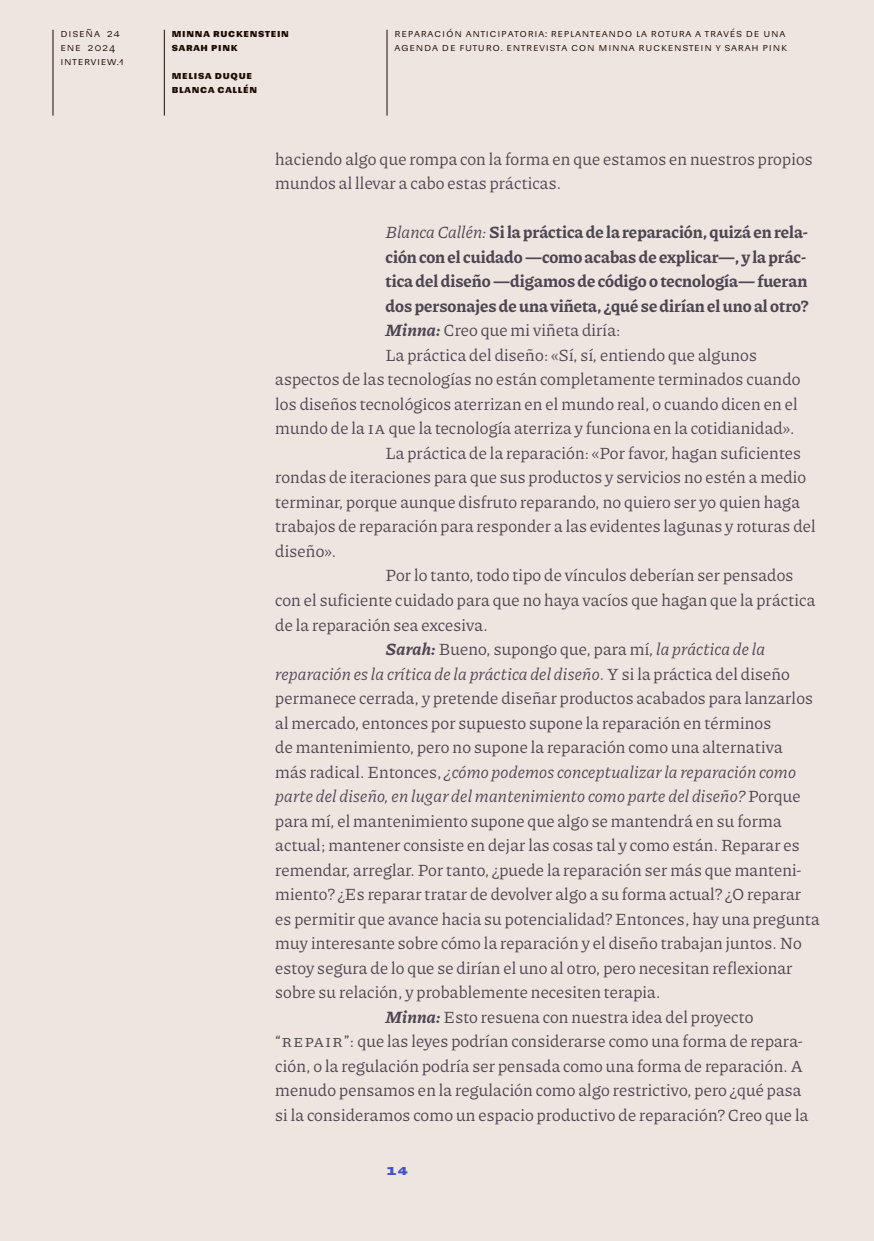
<style>
.page{position:relative;width:874px;height:1241px;background:#fff}
.page>*{position:absolute;margin:0;border:0;box-sizing:border-box;transform-origin:0 0}
.t1{font:17.15px/24.5px "Piazzolla";letter-spacing:.01em;color:#4c4651}
.t2{font:700 17.15px "Piazzolla";color:#4c4651}
.t3{font:italic 17.15px "Piazzolla";letter-spacing:.01em;color:#4c4651}
.t4{font:700 14px "Sudamerican Grotesk";color:#4354c7}
.t5{font:10.5px/14px "Sudamerican Grotesk";letter-spacing:.07em;color:#1c0d02}
.t6{font:700 10.5px/14px "Sudamerican Grotesk";letter-spacing:.07em;color:#1c0d02}
.s1{font-weight:400;font-style:italic}
.s2{font-weight:700;font-style:italic}
.s3{font-style:italic}
.s4{font-style:normal}
</style>
<div class="page">
<div style="left:0;top:0;width:873px;height:1240px;background:#eee5e1"></div>
<hr style="left:52px;top:30px;width:1px;height:85px;background:#1c0d02">
<hr style="left:164px;top:30px;width:1px;height:85px;background:#1c0d02">
<hr style="left:386px;top:30px;width:1px;height:85px;background:#1c0d02">
<p class="t5" style="left:60px;top:26px;width:65px">Diseña 24<br>Ene 2024<br>I nterview.1</p>
<p class="t6" style="left:172px;top:26px;width:119px">Minna Ruckenstein<br>Sarah Pink</p>
<p class="t6" style="left:172px;top:68px;width:87px">Melisa Duque<br>Blanca Callén</p>
<p class="t5" style="left:394px;top:26px;width:393px">Reparación anticipatoria: Replanteando la rotura a través de una agenda de fu turo. E ntrevista con Minna Ruckenstein y Sarah Pink</p>
<p class="t1" style="left:275px;top:146px;width:538px">haciendo algo que rompa con la forma en que estamos en nuestros propios mundos al llevar a cabo estas prácticas.</p>
<p class="t2" style="left:385px;top:220px;width:423px"><span class="s1">Blanca Callén:</span> Si la práctica de la reparación, quizá en rela-</p>
<p class="t2" style="left:385px;top:245px;width:422px">ción con el cuidado —como acabas de explicar—, y la prác-</p>
<p class="t2" style="left:385px;top:269px;width:423px">tica del diseño —digamos de código o tecnología— fueran</p>
<p class="t2" style="left:385px;top:294px;width:424px">dos personajes de una viñeta, ¿qué se dirían el uno al otro?</p>
<p class="t1" style="left:385px;top:317px;width:236px"><span class="s2">Minna:</span> Creo que mi viñeta diría:</p>
<p class="t1" style="left:385px;top:342px;width:373px">La práctica del diseño: «Sí, sí, entiendo que algunos</p>
<p class="t1" style="left:275px;top:366px;width:526px">aspectos de las tecnologías no están completamente terminados cuando</p>
<p class="t1" style="left:275px;top:391px;width:523px">los diseños tecnológicos aterrizan en el mundo real, o cuando dicen en el</p>
<p class="t1" style="left:275px;top:415px;width:520px">mundo de la IA que la tecnología aterriza y funciona en la cotidianidad».</p>
<p class="t1" style="left:385px;top:440px;width:416px">La práctica de la reparación: «Por favor, hagan suficientes</p>
<p class="t1" style="left:275px;top:464px;width:532px">rondas de iteraciones para que sus productos y servicios no estén a medio</p>
<p class="t1" style="left:275px;top:489px;width:526px">terminar, porque aunque disfruto reparando, no quiero ser yo quien haga</p>
<p class="t1" style="left:275px;top:513px;width:541px">trabajos de reparación para responder a las evidentes lagunas y roturas del</p>
<p class="t1" style="left:275px;top:538px;width:62px">diseño».</p>
<p class="t1" style="left:385px;top:562px;width:409px">Por lo tanto, todo tipo de vínculos deberían ser pensados</p>
<p class="t1" style="left:275px;top:587px;width:541px">con el suficiente cuidado para que no haya vacíos que hagan que la práctica</p>
<p class="t1" style="left:275px;top:611px;width:214px">de la reparación sea excesiva.</p>
<p class="t1" style="left:385px;top:636px;width:381px"><span class="s2">Sarah:</span> Bueno, supongo que, para mí, <span class="s3">la práctica de la</span></p>
<p class="t3" style="left:275px;top:662px;width:516px">reparación es la crítica de la práctica del diseño<span class="s4">. Y si la práctica del diseño</span></p>
<p class="t1" style="left:275px;top:685px;width:539px">permanece cerrada, y pretende diseñar productos acabados para lanzarlos</p>
<p class="t1" style="left:275px;top:710px;width:497px">al mercado, entonces por supuesto supone la reparación en términos</p>
<p class="t1" style="left:275px;top:734px;width:509px">de mantenimiento, pero no supone la reparación como una alternativa</p>
<p class="t3" style="left:275px;top:761px;width:522px"><span class="s4">más radical. Entonces,</span> ¿cómo podemos conceptualizar la reparación como</p>
<p class="t3" style="left:275px;top:785px;width:526px">parte del diseño, en lugar del mantenimiento como parte del diseño? <span class="s4">Porque</span></p>
<p class="t1" style="left:275px;top:808px;width:507px">para mí, el mantenimiento supone que algo se mantendrá en su forma</p>
<p class="t1" style="left:275px;top:832px;width:526px">actual; mantener consiste en dejar las cosas tal y como están. Reparar es</p>
<p class="t1" style="left:275px;top:857px;width:527px">remendar, arreglar. Por tanto, ¿puede la reparación ser más que manteni-</p>
<p class="t1" style="left:275px;top:881px;width:527px">miento? ¿Es reparar tratar de devolver algo a su forma actual? ¿O reparar</p>
<p class="t1" style="left:275px;top:905px;width:546px">es permitir que avance hacia su potencialidad? Entonces, hay una pregunta</p>
<p class="t1" style="left:275px;top:930px;width:527px">muy interesante sobre cómo la reparación y el diseño trabajan juntos. No</p>
<p class="t1" style="left:275px;top:954px;width:518px">estoy segura de lo que se dirían el uno al otro, pero necesitan reflexionar</p>
<p class="t1" style="left:275px;top:979px;width:386px">sobre su relación, y probablemente necesiten terapia.</p>
<p class="t1" style="left:385px;top:1003px;width:369px"><span class="s2">Minna:</span> Esto resuena con nuestra idea del proyecto</p>
<p class="t1" style="left:275px;top:1028px;width:529px">“REPAIR”: que las leyes podrían considerarse como una forma de repara-</p>
<p class="t1" style="left:275px;top:1052px;width:529px">ción, o la regulación podría ser pensada como una forma de reparación. A</p>
<p class="t1" style="left:275px;top:1077px;width:527px">menudo pensamos en la regulación como algo restrictivo, pero ¿qué pasa</p>
<p class="t1" style="left:275px;top:1101px;width:534px">si la consideramos como un espacio productivo de reparación? Creo que la</p>
<p class="t4" style="left:386px;top:1158px;width:23px">14</p>
</div>
